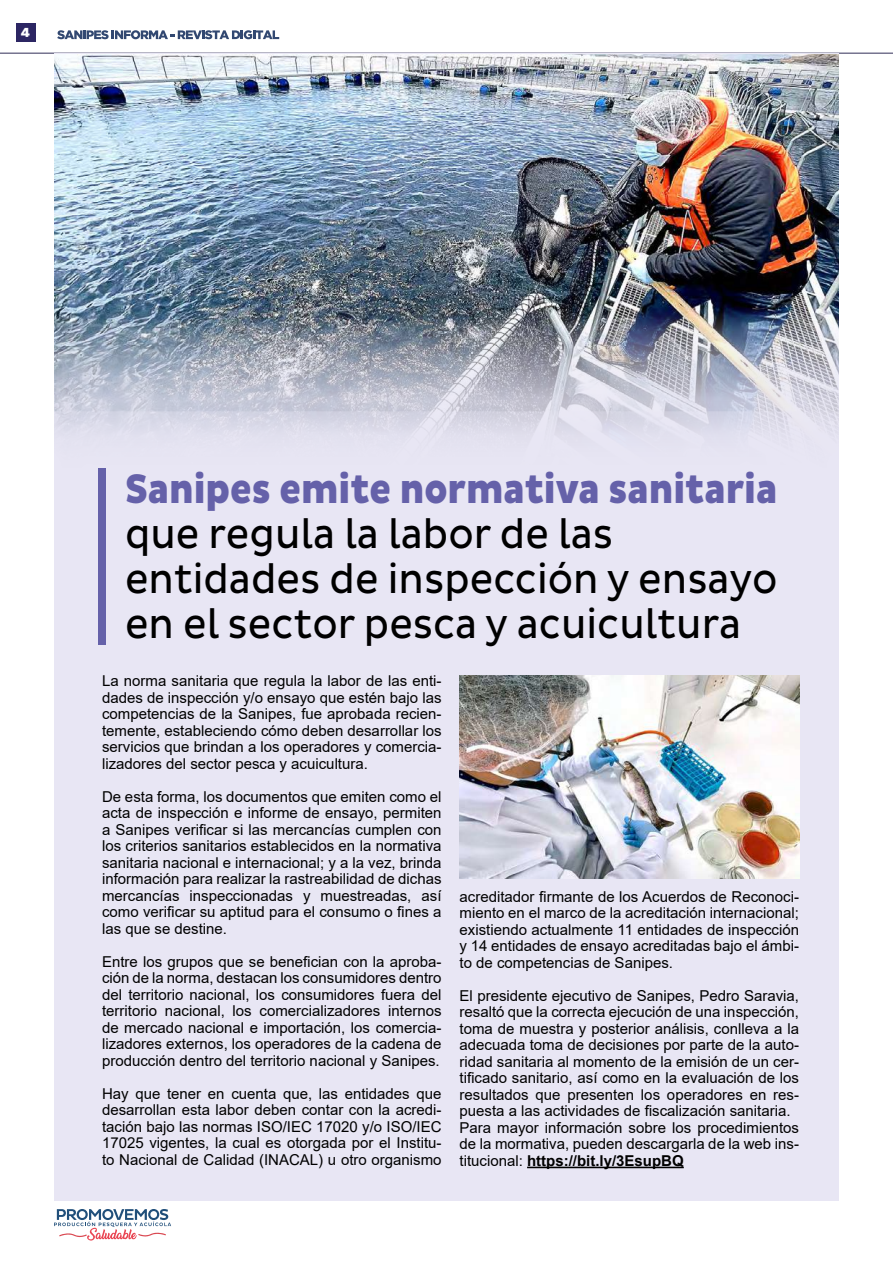
<style>
.page{position:relative;width:893px;height:1263px;background:#fff}
.page>*{position:absolute;margin:0;border:0;box-sizing:border-box;transform-origin:0 0}
.t1{font:42px/45px "Pluto Sans";color:#000;scale:.91 1}
.t2{font:800 42px "Pluto Sans";color:#6561a9;scale:.87 1}
.t3{font:15px/16.5px "Arial";color:#000;text-align:justify}
.t4{font:800 13.5px "Pluto Sans";color:#fff}
.s1{font-weight:700}
</style>
<div class="page">
<div style="left:16px;top:23px;width:19px;height:18px;background:#2c2663"></div>
<svg style="left:54px;top:1209px;width:117px;height:31px"></svg>
<svg style="left:57px;top:30px;width:222px;height:9px"></svg>
<hr style="left:0;top:53px;width:893px;height:1px;background:#312e58">
<div style="left:54px;top:54px;width:785px;height:1147px;background:#e8e6f4"></div>
<div style="left:98px;top:468px;width:8px;height:177px;background:#6561a9"></div>
<hr style="left:527px;top:1167px;width:157px;height:1px;background:#000">
<img style="left:54px;top:54px;width:785px;height:379px">
<img style="left:460px;top:675px;width:339px;height:203px">
<p class="t4" style="left:21px;top:25px;width:11px">4</p>
<h1 class="t2" style="left:125px;top:464px;width:751px">Sanipes emite normativa sanitaria</h1>
<h1 class="t1" style="left:125px;top:512px;width:719px">que regula la labor de las entidades de inspección y ensayo en el sector pesca y acuicultura</h1>
<p class="t3" style="left:102px;top:672px;width:341px">La norma sanitaria que regula la labor de las enti&shy;dades de inspección y/o ensayo que estén bajo las competencias de la Sanipes, fue aprobada recien&shy;temente, estableciendo cómo deben desarrollar los servicios que brindan a los operadores y comercia&shy;lizadores del sector pesca y acuicultura.</p>
<p class="t3" style="left:102px;top:788px;width:341px">De esta forma, los documentos que emiten como el acta de inspección e informe de ensayo, permiten a Sanipes verificar si las mercancías cumplen con los criterios sanitarios establecidos en la normativa sanitaria nacional e internacional; y a la vez, brinda información para realizar la rastreabilidad de dichas mercancías inspeccionadas y muestreadas, así como verificar su aptitud para el consumo o fines a las que se destine.</p>
<p class="t3" style="left:102px;top:953px;width:341px">Entre los grupos que se benefician con la aproba&shy;ción de la norma, destacan los consumidores dentro del territorio nacional, los consumidores fuera del territorio nacional, los comercializadores internos de mercado nacional e importación, los comercia&shy;lizadores externos, los operadores de la cadena de producción dentro del territorio nacional y Sanipes.</p>
<p class="t3" style="left:102px;top:1085px;width:341px">Hay que tener en cuenta que, las entidades que desarrollan esta labor deben contar con la acredi&shy;tación bajo las normas ISO/IEC 17020 y/o ISO/IEC 17025 vigentes, la cual es otorgada por el Institu&shy;to Nacional de Calidad (INACAL) u otro organismo</p>
<p class="t3" style="left:460px;top:888px;width:341px">acreditador firmante de los Acuerdos de Reconoci&shy;miento en el marco de la acreditación internacional; existiendo actualmente 11 entidades de inspección y 14 entidades de ensayo acreditadas bajo el ámbi&shy;to de competencias de Sanipes.</p>
<p class="t3" style="left:460px;top:987px;width:341px;text-align:left">El presidente ejecutivo de Sanipes, Pedro Saravia, resaltó que la correcta ejecución de una inspección, toma de muestra y posterior análisis, conlleva a la adecuada toma de decisiones por parte de la auto&shy;ridad sanitaria al momento de la emisión de un cer&shy;tificado sanitario, así como en la evaluación de los resultados que presenten los operadores en res&shy;puesta a las actividades de fiscalización sanitaria.<br>Para mayor información sobre los procedimientos de la mormativa, pueden descargarla de la web ins&shy;titucional: <span class="s1">https://bit.ly/3EsupBQ</span></p>
</div>
